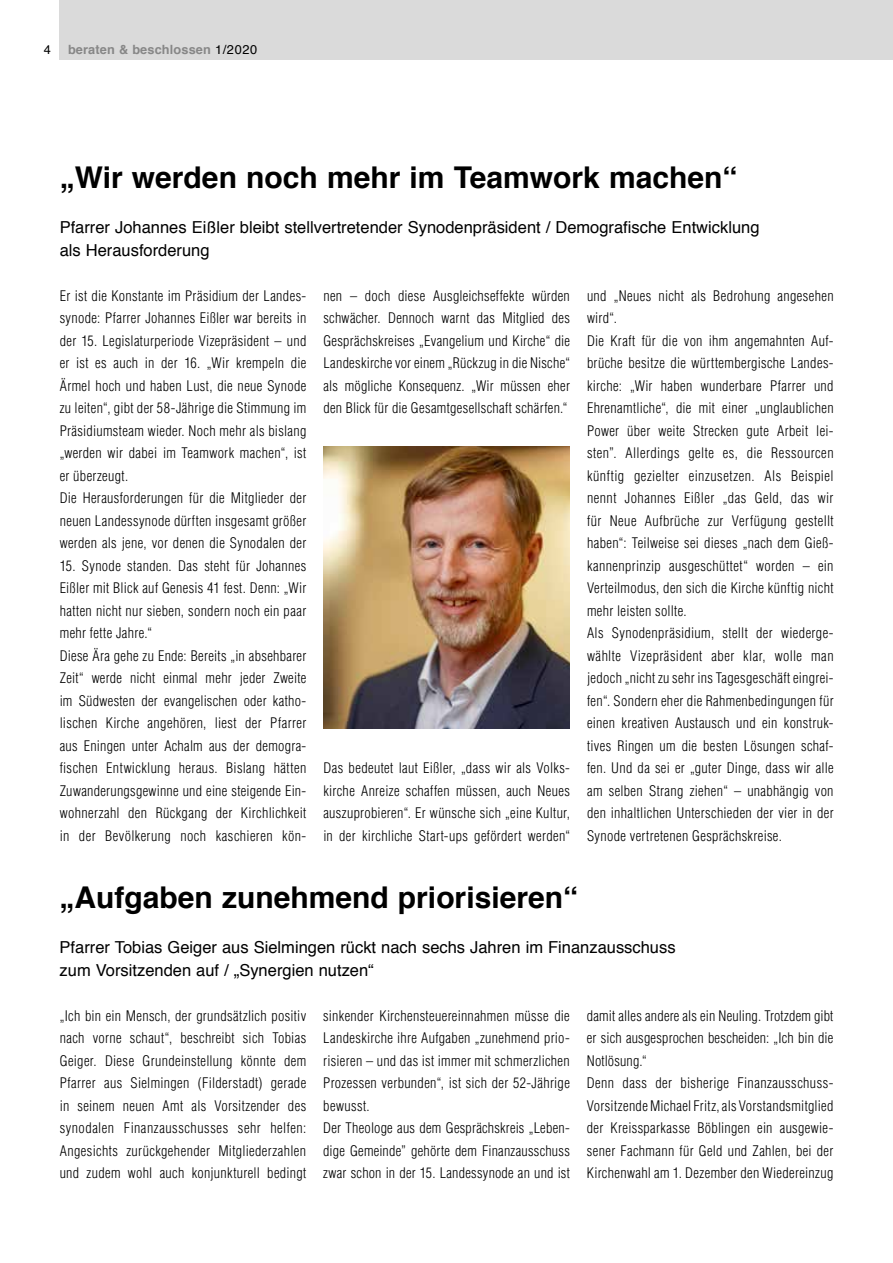
<style>
.page{position:relative;width:893px;height:1263px;background:#fff}
.page>*{position:absolute;margin:0;border:0;box-sizing:border-box;transform-origin:0 0}
.t1{font:700 30px "Helvetica";color:#000}
.t2{font:16.5px/22.5px "Helvetica";color:#000}
.t3{font:300 condensed 14.25px/22.5px "Helvetica LT Std";letter-spacing:.025em;color:#000}
.t4{font:700 12.75px "Helvetica";letter-spacing:.01em;color:#878787}
.t5{font:12.75px "Helvetica";color:#000}
.s1{font-weight:400;color:#000}
</style>
<div class="page">
<div style="left:60px;top:0;width:833px;height:60px;background:#dadada"></div>
<img style="left:323px;top:446px;width:247px;height:282px">
<p class="t5" style="left:44px;top:40px;width:9px">4</p>
<p class="t4" style="left:68px;top:39px;width:191px">beraten &amp; beschlossen <span class="s1">1/2020</span></p>
<h1 class="t1" style="left:60px;top:153px;width:679px">„Wir werden noch mehr im Teamwork machen“</h1>
<p class="t2" style="left:60px;top:217px;width:701px">Pfarrer Johannes Eißler bleibt stellvertretender Synodenpräsident / Demografische Entwicklung als Herausforderung</p>
<p class="t3" style="left:60px;top:284px;width:248px">Er ist die Konstante im Präsidium der Landes&shy;synode: Pfarrer Johannes Eißler war bereits in der 15. Legislaturperiode Vizepräsident – und er ist es auch in der 16. „Wir krempeln die Ärmel hoch und haben Lust, die neue Synode zu leiten“, gibt der 58-Jährige die Stimmung im Präsidiumsteam wieder. Noch mehr als bislang „werden wir dabei im Teamwork machen“, ist er überzeugt.<br>Die Herausforderungen für die Mitglieder der neuen Landessynode dürften insgesamt größer werden als jene, vor denen die Synodalen der</p>
<p class="t3" style="left:60px;top:554px;width:248px">15. Synode standen. Das steht für Johannes Eißler mit Blick auf Genesis 41 fest. Denn: „Wir hatten nicht nur sieben, sondern noch ein paar mehr fette Jahre.“<br>Diese Ära gehe zu Ende: Bereits „in absehbarer Zeit“ werde nicht einmal mehr jeder Zweite im Südwesten der evangelischen oder katho&shy;lischen Kirche angehören, liest der Pfarrer aus Eningen unter Achalm aus der demogra&shy;fischen Entwicklung heraus. Bislang hätten Zuwanderungsgewinne und eine steigende Ein&shy;wohnerzahl den Rückgang der Kirchlichkeit in der Bevölkerung noch kaschieren kön-</p>
<p class="t3" style="left:323px;top:284px;width:248px;text-align:justify">nen – doch diese Ausgleichseffekte würden schwächer. Dennoch warnt das Mitglied des Gesprächskreises „Evangelium und Kirche“ die Landeskirche vor einem „Rückzug in die Nische“ als mögliche Konsequenz. „Wir müssen eher den Blick für die Gesamtgesellschaft schärfen.“</p>
<p class="t3" style="left:587px;top:284px;width:248px">und „Neues nicht als Bedrohung angesehen wird“.<br>Die Kraft für die von ihm angemahnten Auf&shy;brüche besitze die württembergische Landes&shy;kirche: „Wir haben wunderbare Pfarrer und Ehrenamtliche“, die mit einer „unglaublichen Power über weite Strecken gute Arbeit lei&shy;sten”. Allerdings gelte es, die Ressourcen künftig gezielter einzusetzen. Als Beispiel nennt Johannes Eißler „das Geld, das wir für Neue Aufbrüche zur Verfügung gestellt haben“: Teilweise sei dieses „nach dem Gieß&shy;kannenprinzip ausgeschüttet“ worden – ein Verteilmodus, den sich die Kirche künftig nicht mehr leisten sollte.<br>Als Synodenpräsidium, stellt der wiederge&shy;wählte Vizepräsident aber klar, wolle man jedoch „nicht zu sehr ins Tagesgeschäft eingrei&shy;fen“. Sondern eher die Rahmenbedingungen für einen kreativen Austausch und ein konstruk&shy;tives Ringen um die besten Lösungen schaf&shy;fen. Und da sei er „guter Dinge, dass wir alle am selben Strang ziehen“ – unabhängig von den inhaltlichen Unterschieden der vier in der Synode vertretenen Gesprächskreise.</p>
<p class="t3" style="left:323px;top:757px;width:248px;text-align:justify">Das bedeutet laut Eißler, „dass wir als Volks&shy;kirche Anreize schaffen müssen, auch Neues auszuprobieren“. Er wünsche sich „eine Kultur, in der kirchliche Start-ups gefördert werden“</p>
<h1 class="t1" style="left:60px;top:873px;width:520px">„Aufgaben zunehmend priorisieren“</h1>
<p class="t2" style="left:60px;top:937px;width:617px">Pfarrer Tobias Geiger aus Sielmingen rückt nach sechs Jahren im Finanzausschuss zum Vorsitzenden auf / „Synergien nutzen“</p>
<p class="t3" style="left:60px;top:1004px;width:248px;text-align:justify">„Ich bin ein Mensch, der grundsätzlich positiv nach vorne schaut“, beschreibt sich Tobias Geiger. Diese Grundeinstellung könnte dem Pfarrer aus Sielmingen (Filderstadt) gerade in seinem neuen Amt als Vorsitzender des synodalen Finanzausschusses sehr helfen:<br>Angesichts zurückgehender Mitgliederzahlen und zudem wohl auch konjunkturell bedingt</p>
<p class="t3" style="left:323px;top:1004px;width:248px">sinkender Kirchensteuereinnahmen müsse die Landeskirche ihre Aufgaben „zunehmend prio&shy;risieren – und das ist immer mit schmerzlichen Prozessen verbunden“, ist sich der 52-Jährige bewusst.<br>Der Theologe aus dem Gesprächskreis „Leben&shy;dige Gemeinde” gehörte dem Finanzausschuss zwar schon in der 15. Landessynode an und ist</p>
<p class="t3" style="left:587px;top:1004px;width:248px">damit alles andere als ein Neuling. Trotzdem gibt er sich ausgesprochen bescheiden: „Ich bin die Notlösung.“<br>Denn dass der bisherige Finanzausschuss-Vorsitzende Michael Fritz, als Vorstandsmitglied der Kreissparkasse Böblingen ein ausgewie&shy;sener Fachmann für Geld und Zahlen, bei der Kirchenwahl am 1. Dezember den Wiedereinzug</p>
</div>
